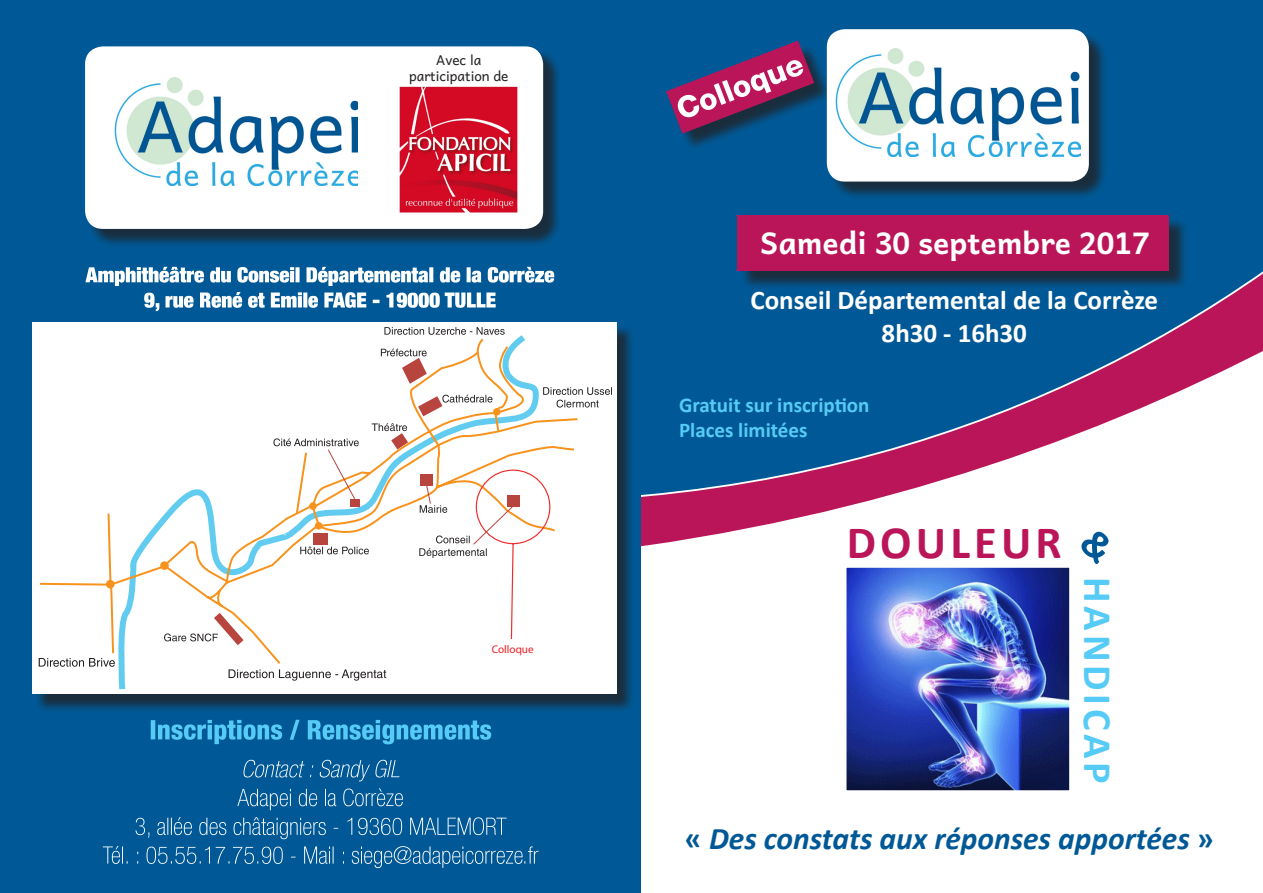
<style>
.page{position:relative;width:1263px;height:893px;background:#fff}
.page>*{position:absolute;margin:0;border:0;box-sizing:border-box;transform-origin:0 0}
.t1{font:700 46.5px "Calibri";letter-spacing:.09em;color:#bb1559}
.t2{font:700 40.5px "Calibri";letter-spacing:.09em;color:#56cbf5}
.t3{font:italic 700 31.5px "Calibri";color:#005996}
.t4{font:700 30px "Andika New Basic";color:#fff}
.t5{font:700 27px "Calibri";color:#fff}
.t6{font:700 21px "Calibri";color:#56cbf5}
.t7{font:13.5px "Andika New Basic";color:#231f20}
.t8{font:11.1px "Myriad Pro";color:#ee1d23}
.s1{font-style:normal}
</style>
<div class="page">
<svg style="left:640px;top:0;width:623px;height:559px;fill:#005996"></svg>
<div style="left:0;top:0;width:640px;height:893px;background:#005996"></div>
<img style="left:847px;top:569px;width:221px;height:220px">
<div style="left:845px;top:567px;width:225px;height:224px;border:1px solid #fff"></div>
<div style="left:87px;top:49px;width:475px;height:198px;background:#231f20;opacity:.75"></div>
<div style="left:85px;top:46px;width:458px;height:183px;background:#fff;border-radius:18px"></div>
<img style="left:114px;top:78px;width:244px;height:107px">
<svg style="left:103px;top:846px;width:435px;height:22px"></svg>
<svg style="left:136px;top:817px;width:370px;height:22px"></svg>
<svg style="left:237px;top:788px;width:166px;height:22px"></svg>
<svg style="left:243px;top:760px;width:156px;height:21px"></svg>
<svg style="left:151px;top:720px;width:340px;height:24px"></svg>
<svg style="left:144px;top:292px;width:352px;height:19px"></svg>
<svg style="left:85px;top:267px;width:469px;height:19px"></svg>
<div style="left:35px;top:325px;width:601px;height:388px;background:#231f20;opacity:.75"></div>
<div style="left:32px;top:322px;width:585px;height:372px;background:#fff"></div>
<svg style="left:380px;top:350px;width:198px;height:182px"></svg>
<svg style="left:543px;top:387px;width:69px;height:21px"></svg>
<svg style="left:381px;top:327px;width:149px;height:89px"></svg>
<svg style="left:39px;top:423px;width:369px;height:272px"></svg>
<svg style="left:419px;top:469px;width:132px;height:170px"></svg>
<div style="left:740px;top:218px;width:448px;height:72px;background:#231f20;opacity:.75"></div>
<div style="left:737px;top:215px;width:432px;height:56px;background:#bb1559"></div>
<div style="left:669px;top:44px;width:163px;height:107px;background:#231f20;opacity:.75"></div>
<svg style="left:666px;top:41px;width:148px;height:93px;background:#614b7e"></svg>
<div style="left:829px;top:31px;width:279px;height:169px;background:#231f20;opacity:.75"></div>
<div style="left:827px;top:29px;width:262px;height:153px;background:#fff;border-radius:18px"></div>
<img style="left:835px;top:48px;width:246px;height:108px">
<img style="left:399px;top:86px;width:119px;height:127px">
<svg style="left:1077px;top:526px;width:38px;height:33px"></svg>
<p class="t7" style="left:436px;top:48px;width:47px">Avec la</p>
<p class="t7" style="left:409px;top:64px;width:101px">participation de</p>
<p class="t8" style="left:492px;top:642px;width:43px">Colloque</p>
<p class="t4" style="left:760px;top:215px;width:391px">Samedi 30 septembre 2017</p>
<p class="t5" style="left:750px;top:283px;width:409px">Conseil Départemental de la Corrèze</p>
<p class="t5" style="left:882px;top:315px;width:147px">8h30 - 16h30</p>
<p class="t6" style="left:679px;top:392px;width:192px">Gratuit sur inscription</p>
<p class="t6" style="left:679px;top:417px;width:130px">Places limitées</p>
<p class="t1" style="left:847px;top:513px;width:217px">DOULEUR</p>
<p class="t2" style="left:1123px;top:577px;width:208px;rotate:90deg">HANDICAP</p>
<p class="t3" style="left:685px;top:819px;width:530px"><span class="s1">«</span> Des constats aux réponses apportées <span class="s1">»</span></p>
</div>
